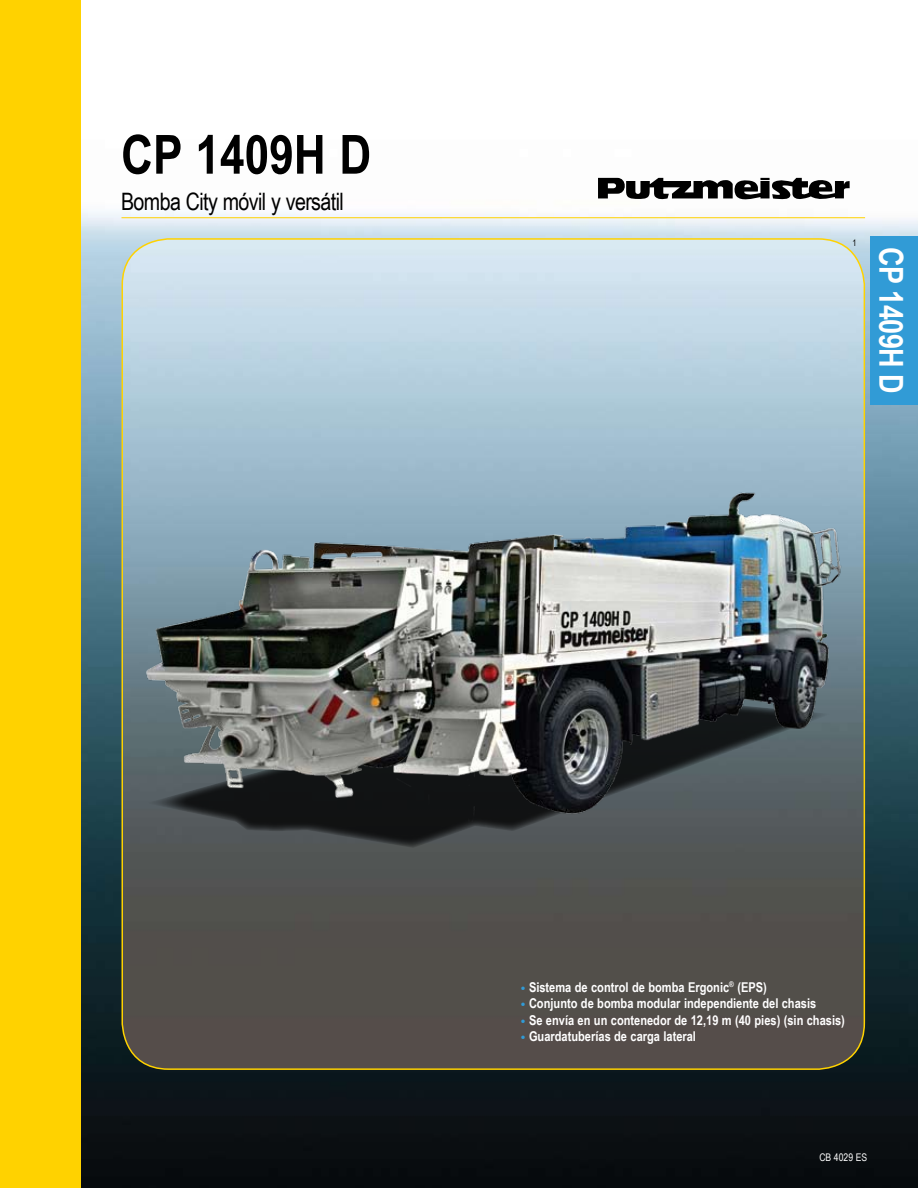
<style>
.page{position:relative;width:918px;height:1188px;background:#fff}
.page>*{position:absolute;margin:0;border:0;box-sizing:border-box;transform-origin:0 0}
.t1{font:700 54px "Arial Narrow";color:#000}
.t2{font:700 33px "Arial Narrow";letter-spacing:-.02em;color:#fff}
.t3{font:24px "Arial Narrow";letter-spacing:-.025em;color:#000}
.t4{font:700 13.5px "Arial Narrow";color:#fff}
.t5{font:10.5px "Arial Narrow";color:#fff}
.t6{font:9px "Arial Narrow";color:#000}
.s1{font-family:"Arial";font-weight:900;font-size:10.5px;color:#319bd6}
</style>
<div class="page">
<img style="left:81px;top:177px;width:837px;height:1011px">
<div style="left:0;top:0;width:81px;height:1188px;background:#ffd200"></div>
<hr style="left:122px;top:217px;width:743px;height:1px;background:#ffd200">
<img style="left:122px;top:239px;width:742px;height:830px">
<div style="left:870px;top:236px;width:48px;height:169px;background:#319bd6"></div>
<svg style="left:598px;top:178px;width:252px;height:24px"></svg>
<svg style="left:145px;top:821px;width:687px;height:27px;background:#474b4d"></svg>
<img style="left:141px;top:376px;width:705px;height:445px">
<h1 class="t1" style="left:121px;top:123px;width:252px">CP 1409H D</h1>
<h3 class="t3" style="left:121px;top:188px;width:224px">Bomba City móvil y versátil</h3>
<p class="t6" style="left:852px;top:238px;width:6px">1</p>
<h2 class="t2" style="left:910px;top:247px;width:149px;rotate:90deg">CP 1409H D</h2>
<p class="t4" style="left:520px;top:979px;width:248px"><span class="s1">•</span> Sistema de control de bomba Ergonic<sup>®</sup> (EPS)</p>
<p class="t4" style="left:520px;top:996px;width:297px"><span class="s1">•</span> Conjunto de bomba modular independiente del chasis</p>
<p class="t4" style="left:520px;top:1012px;width:326px"><span class="s1">•</span> Se envía en un contenedor de 12,19 m (40 pies) (sin chasis)</p>
<p class="t4" style="left:520px;top:1029px;width:177px"><span class="s1">•</span> Guardatuberías de carga lateral</p>
<p class="t5" style="left:819px;top:1151px;width:49px">CB 4029 ES</p>
</div>
